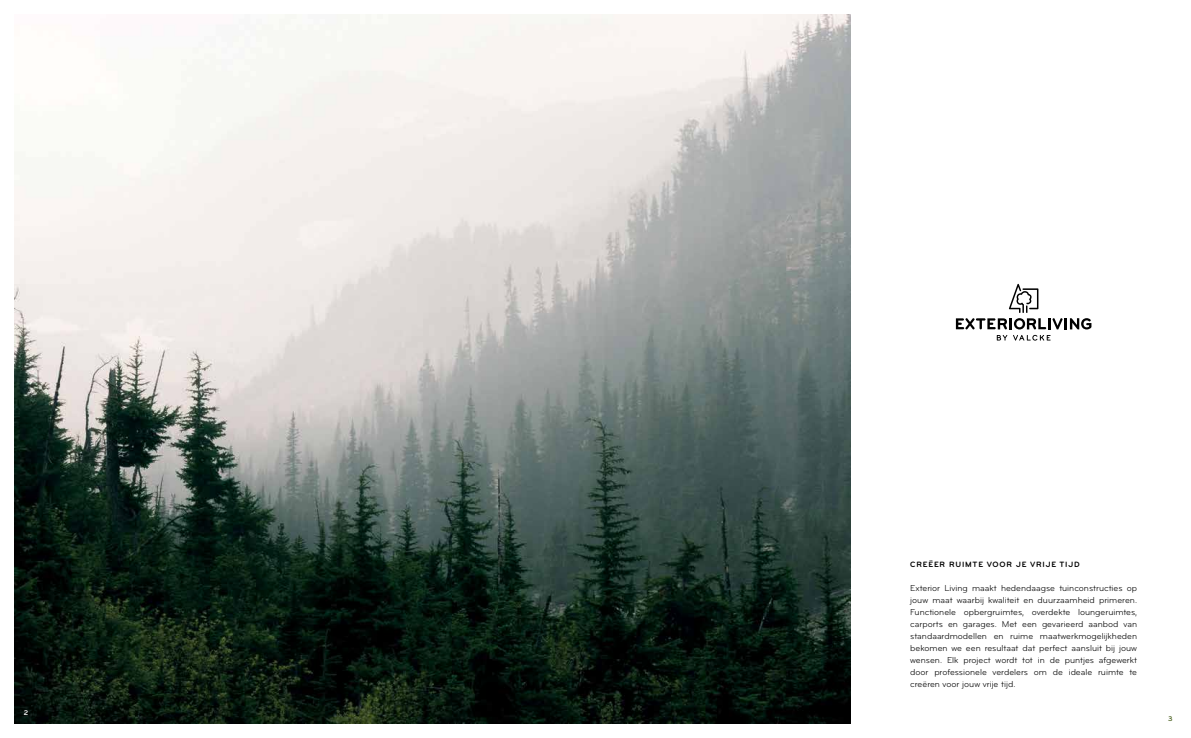
<style>
.page{position:relative;width:1191px;height:738px;background:#fff}
.page>*{position:absolute;margin:0;border:0;box-sizing:border-box;transform-origin:0 0}
.t1{font:9px/12px "Bryant Pro";color:#000;text-align:justify}
.t2{font:700 8px "Bryant Pro";letter-spacing:.1em;color:#000}
.t3{font:700 7px "Bryant Pro";color:#4f6526}
.t4{font:700 7px "Bryant Pro";color:#fff}
</style>
<div class="page">
<img style="left:14px;top:14px;width:836px;height:709px">
<svg style="left:956px;top:283px;width:135px;height:57px"></svg>
<p class="t4" style="left:24px;top:707px;width:6px">2</p>
<p class="t2" style="left:910px;top:558px;width:171px">CREËER RUIMTE VOOR JE VRIJE TIJD</p>
<p class="t1" style="left:910px;top:581px;width:228px">Exterior Living maakt hedendaagse tuinconstructies op jouw maat waarbij kwaliteit en duurzaamheid primeren.<br>Functionele opbergruimtes, overdekte loungeruimtes, carports en garages. Met een gevarieerd aanbod van standaardmodellen en ruime maatwerkmogelijkheden bekomen we een resultaat dat perfect aansluit bij jouw wensen. Elk project wordt tot in de puntjes afgewerkt door professionele verdelers om de ideale ruimte te creëren voor jouw vrije tijd.</p>
<p class="t3" style="left:1168px;top:713px;width:6px">3</p>
</div>
